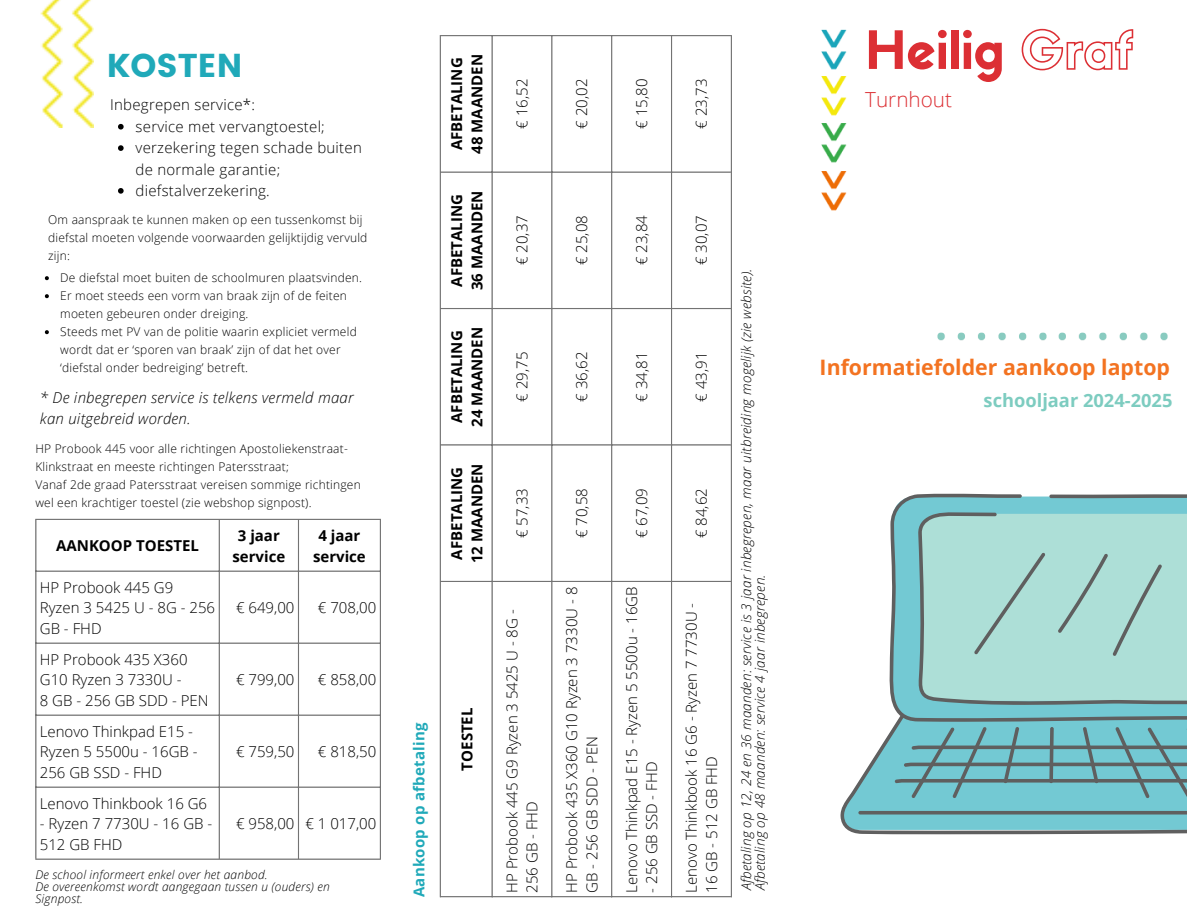
<style>
.page{position:relative;width:1188px;height:918px;background:#fff}
.page>*{position:absolute;margin:0;border:0;box-sizing:border-box;transform-origin:0 0}
.t1{font:51.9px "Sifonn Basic";color:#dc2f34}
.t2{font:33px "Poppins";color:#20a9b9}
.t3{font:700 21.3px "Open Sans";color:#f37321}
.t4{font:300 20.7px "Open Sans";color:#dc2f34}
.t5{font:700 18.3px "Open Sans";color:#7dccc0}
.t6{font:300 15px/20.2px "Open Sans";color:#000}
.t7{font:700 15px/20.2px "Open Sans";color:#000;text-align:center}
.t8{font:300 15px/21.3px "Open Sans";letter-spacing:.02em;color:#000}
.t9{font:italic 300 15px/21.3px "Open Sans";letter-spacing:.015em;color:#000}
.t10{font:700 15px "Open Sans";letter-spacing:.015em;color:#20a9b9}
.t11{font:italic 300 13.5px "Open Sans";letter-spacing:.015em;color:#000}
.t12{font:300 12px/18px "Open Sans";letter-spacing:.02em;color:#000}
.t13{font:italic 300 12px/12px "Open Sans";letter-spacing:.015em;color:#000}
.s1{font-family:"Sifonn Basic Outline"}
</style>
<div class="page">
<img style="left:937px;top:332px;width:231px;height:9px">
<img style="left:821px;top:171px;width:26px;height:40px">
<img style="left:821px;top:76px;width:26px;height:40px">
<img style="left:821px;top:123px;width:26px;height:40px">
<img style="left:821px;top:29px;width:26px;height:41px">
<svg style="left:889px;top:493px;width:298px;height:219px;background:#7cc3cb"></svg>
<svg style="left:1049px;top:494px;width:138px;height:4px"></svg>
<svg style="left:918px;top:512px;width:269px;height:193px;background:#a7d7d0"></svg>
<svg style="left:840px;top:712px;width:347px;height:122px;background:#7ab8bf"></svg>
<img style="left:40px;top:0;width:54px;height:127px">
<hr style="left:441px;top:896px;width:290px;height:1px;background:#737373">
<hr style="left:441px;top:581px;width:290px;height:1px;background:#737373">
<hr style="left:441px;top:444px;width:290px;height:2px;background:#737373">
<hr style="left:441px;top:308px;width:290px;height:1px;background:#737373">
<hr style="left:441px;top:172px;width:290px;height:1px;background:#737373">
<hr style="left:441px;top:35px;width:290px;height:1px;background:#737373">
<hr style="left:440px;top:35px;width:1px;height:862px;background:#737373">
<hr style="left:491px;top:35px;width:2px;height:862px;background:#737373">
<hr style="left:551px;top:35px;width:1px;height:862px;background:#737373">
<hr style="left:611px;top:35px;width:1px;height:862px;background:#737373">
<hr style="left:671px;top:35px;width:1px;height:862px;background:#737373">
<hr style="left:731px;top:35px;width:1px;height:862px;background:#737373">
<svg style="left:118px;top:124px;width:6px;height:6px"></svg>
<svg style="left:118px;top:145px;width:6px;height:6px"></svg>
<svg style="left:118px;top:188px;width:6px;height:6px"></svg>
<hr style="left:35px;top:520px;width:1px;height:339px;background:#737373">
<hr style="left:219px;top:520px;width:1px;height:339px;background:#737373">
<hr style="left:298px;top:520px;width:1px;height:339px;background:#737373">
<hr style="left:380px;top:520px;width:1px;height:339px;background:#737373">
<hr style="left:35px;top:519px;width:346px;height:1px;background:#737373">
<hr style="left:35px;top:571px;width:346px;height:1px;background:#737373">
<hr style="left:35px;top:643px;width:346px;height:1px;background:#737373">
<hr style="left:35px;top:715px;width:346px;height:1px;background:#737373">
<hr style="left:35px;top:787px;width:346px;height:1px;background:#737373">
<hr style="left:35px;top:859px;width:346px;height:1px;background:#737373">
<svg style="left:45px;top:276px;width:4px;height:4px"></svg>
<svg style="left:45px;top:294px;width:4px;height:4px"></svg>
<svg style="left:45px;top:330px;width:4px;height:4px"></svg>
<p class="t2" style="left:107px;top:47px;width:137px">KOSTEN</p>
<p class="t8" style="left:110px;top:94px;width:146px">Inbegrepen service*:</p>
<p class="t8" style="left:136px;top:115px;width:191px">service met vervangtoestel;</p>
<p class="t8" style="left:136px;top:137px;width:228px">verzekering tegen schade buiten de normale garantie;</p>
<p class="t8" style="left:136px;top:179px;width:136px">diefstalverzekering.</p>
<p class="t12" style="left:48px;top:210px;width:321px">Om aanspraak te kunnen maken op een tussenkomst bij diefstal moeten volgende voorwaarden gelijktijdig vervuld zijn:</p>
<p class="t12" style="left:60px;top:269px;width:303px">De diefstal moet buiten de schoolmuren plaatsvinden.</p>
<p class="t12" style="left:60px;top:287px;width:288px">Er moet steeds een vorm van braak zijn of de feiten moeten gebeuren onder dreiging.</p>
<p class="t12" style="left:60px;top:323px;width:298px">Steeds met PV van de politie waarin expliciet vermeld wordt dat er ‘sporen van braak’ zijn of dat het over ‘diefstal onder bedreiging’ betreft.</p>
<p class="t9" style="left:40px;top:386px;width:315px">* De inbegrepen service is telkens vermeld maar kan uitgebreid worden.</p>
<p class="t12" style="left:35px;top:439px;width:314px">HP Probook 445 voor alle richtingen Apostoliekenstraat-<br>Klinkstraat en meeste richtingen Patersstraat;</p>
<p class="t12" style="left:35px;top:475px;width:327px">Vanaf 2de graad Patersstraat vereisen sommige richtingen wel een krachtiger toestel (zie webshop signpost).</p>
<p class="t7" style="left:56px;top:536px;width:144px">AANKOOP TOESTEL</p>
<p class="t7" style="left:232px;top:525px;width:54px">3 jaar service</p>
<p class="t7" style="left:313px;top:525px;width:54px">4 jaar service</p>
<p class="t6" style="left:40px;top:577px;width:177px">HP Probook 445 G9<br>Ryzen 3 5425 U - 8G - 256<br>GB - FHD</p>
<p class="t6" style="left:236px;top:597px;width:60px">€ 649,00</p>
<p class="t6" style="left:318px;top:597px;width:60px">€ 708,00</p>
<p class="t6" style="left:40px;top:649px;width:149px">HP Probook 435 X360<br>G10 Ryzen 3 7330U -</p>
<p class="t6" style="left:40px;top:690px;width:170px">8 GB - 256 GB SDD - PEN</p>
<p class="t6" style="left:40px;top:721px;width:159px">Lenovo Thinkpad E15 -<br>Ryzen 5 5500u - 16GB -<br>256 GB SSD - FHD</p>
<p class="t6" style="left:236px;top:669px;width:60px">€ 799,00</p>
<p class="t6" style="left:318px;top:669px;width:60px">€ 858,00</p>
<p class="t6" style="left:236px;top:741px;width:60px">€ 759,50</p>
<p class="t6" style="left:318px;top:741px;width:60px">€ 818,50</p>
<p class="t6" style="left:40px;top:793px;width:169px">Lenovo Thinkbook 16 G6</p>
<p class="t6" style="left:40px;top:813px;width:174px">- Ryzen 7 7730U - 16 GB -<br>512 GB FHD</p>
<p class="t6" style="left:236px;top:813px;width:60px">€ 958,00</p>
<p class="t6" style="left:306px;top:813px;width:72px">€ 1 017,00</p>
<h1 class="t13" style="left:35px;top:868px;width:234px">De school informeert enkel over het aanbod.</h1>
<p class="t13" style="left:35px;top:880px;width:296px">De overeenkomst wordt aangegaan tussen u (ouders) en<br>Signpost.</p>
<p class="t7" style="left:446px;top:150px;width:94px;rotate:-90deg">AFBETALING</p>
<p class="t7" style="left:467px;top:154px;width:101px;rotate:-90deg">48 MAANDEN</p>
<p class="t7" style="left:446px;top:287px;width:94px;rotate:-90deg">AFBETALING</p>
<p class="t7" style="left:467px;top:290px;width:101px;rotate:-90deg">36 MAANDEN</p>
<p class="t7" style="left:446px;top:423px;width:94px;rotate:-90deg">AFBETALING</p>
<p class="t7" style="left:467px;top:427px;width:101px;rotate:-90deg">24 MAANDEN</p>
<p class="t7" style="left:446px;top:560px;width:94px;rotate:-90deg">AFBETALING</p>
<p class="t7" style="left:467px;top:563px;width:101px;rotate:-90deg">12 MAANDEN</p>
<h6 class="t10" style="left:409px;top:897px;width:176px;rotate:-90deg">Aankoop op afbetaling</h6>
<h6 class="t7" style="left:456px;top:771px;width:64px;rotate:-90deg">TOESTEL</h6>
<p class="t6" style="left:512px;top:129px;width:51px;rotate:-90deg">€ 16,52</p>
<p class="t6" style="left:512px;top:265px;width:51px;rotate:-90deg">€ 20,37</p>
<p class="t6" style="left:512px;top:402px;width:51px;rotate:-90deg">€ 29,75</p>
<p class="t6" style="left:512px;top:538px;width:51px;rotate:-90deg">€ 57,33</p>
<p class="t6" style="left:501px;top:893px;width:285px;rotate:-90deg">HP Probook 445 G9 Ryzen 3 5425 U - 8G -<br>256 GB - FHD</p>
<p class="t6" style="left:571px;top:129px;width:51px;rotate:-90deg">€ 20,02</p>
<p class="t6" style="left:571px;top:265px;width:51px;rotate:-90deg">€ 25,08</p>
<p class="t6" style="left:631px;top:129px;width:51px;rotate:-90deg">€ 15,80</p>
<p class="t6" style="left:631px;top:265px;width:51px;rotate:-90deg">€ 23,84</p>
<p class="t6" style="left:571px;top:402px;width:51px;rotate:-90deg">€ 36,62</p>
<p class="t6" style="left:631px;top:402px;width:51px;rotate:-90deg">€ 34,81</p>
<p class="t6" style="left:571px;top:538px;width:51px;rotate:-90deg">€ 70,58</p>
<p class="t6" style="left:561px;top:893px;width:307px;rotate:-90deg">HP Probook 435 X360 G10 Ryzen 3 7330U - 8<br>GB - 256 GB SDD - PEN</p>
<p class="t6" style="left:631px;top:538px;width:51px;rotate:-90deg">€ 67,09</p>
<p class="t6" style="left:621px;top:893px;width:308px;rotate:-90deg">Lenovo Thinkpad E15 - Ryzen 5 5500u - 16GB</p>
<p class="t6" style="left:641px;top:893px;width:132px;rotate:-90deg">- 256 GB SSD - FHD</p>
<p class="t6" style="left:691px;top:129px;width:51px;rotate:-90deg">€ 23,73</p>
<p class="t6" style="left:691px;top:265px;width:51px;rotate:-90deg">€ 30,07</p>
<p class="t6" style="left:691px;top:402px;width:51px;rotate:-90deg">€ 43,91</p>
<p class="t6" style="left:691px;top:538px;width:51px;rotate:-90deg">€ 84,62</p>
<p class="t6" style="left:681px;top:893px;width:291px;rotate:-90deg">Lenovo Thinkbook 16 G6 - Ryzen 7 7730U -<br>16 GB - 512 GB FHD</p>
<p class="t11" style="left:737px;top:890px;width:623px;rotate:-90deg">Afbetaling op 12, 24 en 36 maanden: service is 3 jaar inbegrepen, maar uitbreiding mogelijk (zie website).</p>
<p class="t11" style="left:750px;top:890px;width:317px;rotate:-90deg">Afbetaling op 48 maanden: service 4 jaar inbegrepen.</p>
<h5 class="t1" style="left:865px;top:30px;width:270px">Heilig <span class="s1">Graf</span></h5>
<h3 class="t4" style="left:865px;top:85px;width:88px">Turnhout</h3>
<p class="t3" style="left:820px;top:352px;width:352px">Informatiefolder aankoop laptop</p>
<p class="t5" style="left:984px;top:387px;width:190px">schooljaar 2024-2025</p>
</div>
